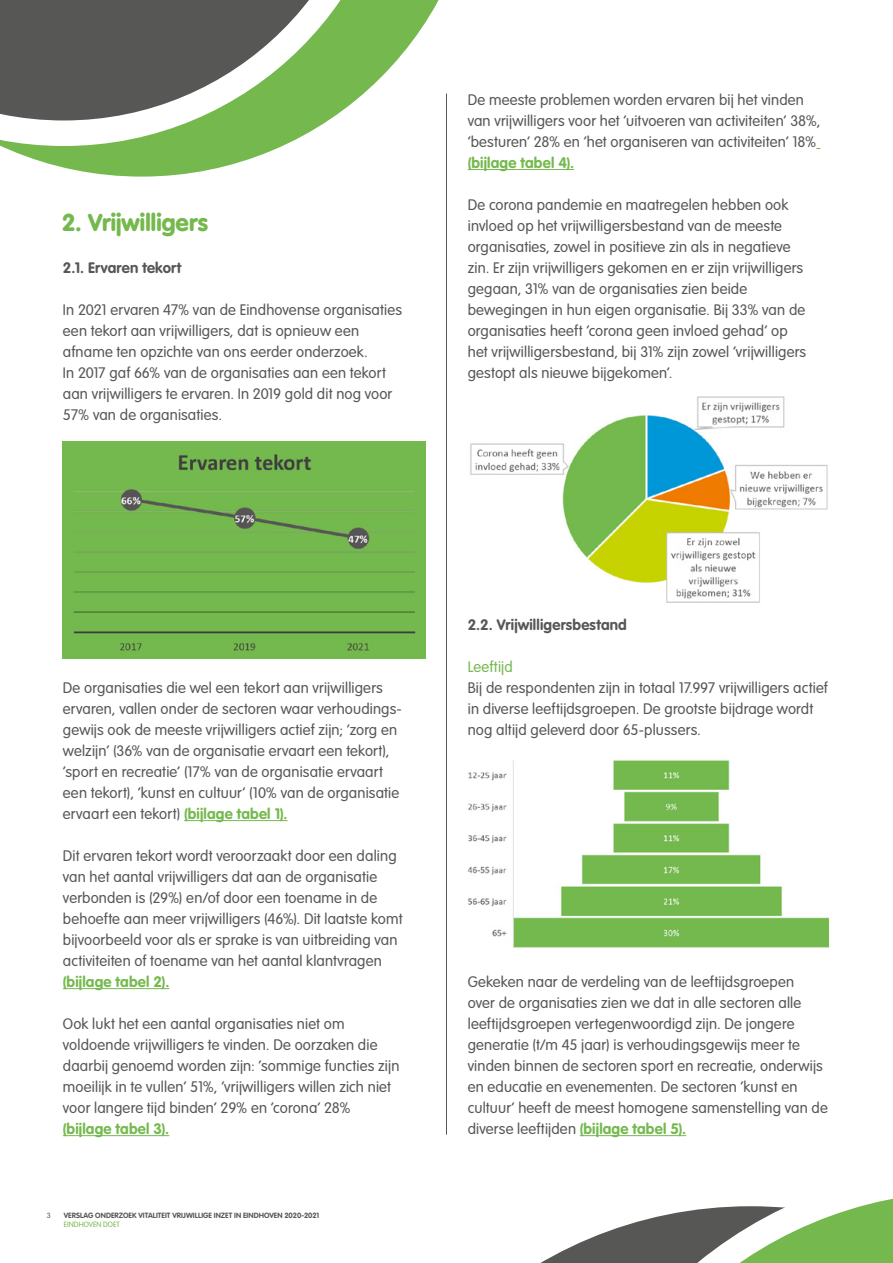
<style>
.page{position:relative;width:893px;height:1263px;background:#fff}
.page>*{position:absolute;margin:0;border:0;box-sizing:border-box;transform-origin:0 0}
.t1{font:900 24px "VAG Rounded";letter-spacing:.005em;color:#75b94e}
.t2{font:300 15px/21px "VAG Rounded";letter-spacing:.01em;color:#575756}
.t3{font:700 15px "VAG Rounded";letter-spacing:.015em;color:#75b94e}
.t4{font:700 15px "VAG Rounded";letter-spacing:.015em;color:#575756}
.t5{font:300 15px "VAG Rounded";letter-spacing:.01em;color:#75b94e}
.t6{font:700 7.5px "VAG Rounded";letter-spacing:.005em;color:#575756}
.t7{font:300 7.5px "VAG Rounded";letter-spacing:.015em;color:#75b94e}
.t8{font:300 7.5px "VAG Rounded";color:#575756}
.s1{font-weight:700;color:#75b94e}
</style>
<div class="page">
<svg style="left:1px;top:0;width:467px;height:177px"></svg>
<svg style="left:0;top:0;width:398px;height:146px"></svg>
<hr style="left:446px;top:94px;width:1px;height:1040px;background:#575756">
<hr style="left:184px;top:820px;width:104px;height:1px;background:#75b94e">
<hr style="left:63px;top:988px;width:106px;height:1px;background:#75b94e">
<hr style="left:63px;top:1135px;width:106px;height:1px;background:#75b94e">
<img style="left:63px;top:441px;width:362px;height:217px">
<img style="left:470px;top:396px;width:358px;height:207px">
<hr style="left:468px;top:169px;width:106px;height:1px;background:#75b94e">
<hr style="left:580px;top:1135px;width:106px;height:1px;background:#75b94e">
<img style="left:468px;top:760px;width:362px;height:189px">
<svg style="left:540px;top:1198px;width:353px;height:65px"></svg>
<h1 class="t1" style="left:63px;top:208px;width:147px">2. Vrijwilligers</h1>
<p class="t4" style="left:63px;top:259px;width:120px">2.1. Ervaren tekort</p>
<p class="t2" style="left:63px;top:299px;width:341px">In 2021 ervaren 47% van de Eindhovense organisaties een tekort aan vrijwilligers, dat is opnieuw een afname ten opzichte van ons eerder onderzoek.<br>In 2017 gaf 66% van de organisaties aan een tekort aan vrijwilligers te ervaren. In 2019 gold dit nog voor 57% van de organisaties.</p>
<p class="t2" style="left:468px;top:89px;width:354px">De meeste problemen worden ervaren bij het vinden van vrijwilligers voor het ‘uitvoeren van activiteiten’ 38%, ‘besturen’ 28% en ‘het organiseren van activiteiten’ 18%</p>
<p class="t3" style="left:468px;top:154px;width:108px">(bijlage tabel 4).</p>
<p class="t2" style="left:468px;top:194px;width:340px">De corona pandemie en maatregelen hebben ook invloed op het vrijwilligersbestand van de meeste organisaties, zowel in positieve zin als in negatieve zin. Er zijn vrijwilligers gekomen en er zijn vrijwilligers gegaan, 31% van de organisaties zien beide bewegingen in hun eigen organisatie. Bij 33% van de organisaties heeft ‘corona geen invloed gehad’ op het vrijwilligersbestand, bij 31% zijn zowel ‘vrijwilligers gestopt als nieuwe bijgekomen’.</p>
<p class="t2" style="left:63px;top:677px;width:339px">De organisaties die wel een tekort aan vrijwilligers ervaren, vallen onder de sectoren waar verhoudings&shy;gewijs ook de meeste vrijwilligers actief zijn; ‘zorg en welzijn’ (36% van de organisatie ervaart een tekort), ‘sport en recreatie’ (17% van de organisatie ervaart een tekort), ‘kunst en cultuur’ (10% van de organisatie ervaart een tekort) <span class="s1">(bijlage tabel 1).</span></p>
<p class="t2" style="left:63px;top:845px;width:341px">Dit ervaren tekort wordt veroorzaakt door een daling van het aantal vrijwilligers dat aan de organisatie verbonden is (29%) en/of door een toename in de behoefte aan meer vrijwilligers (46%). Dit laatste komt bijvoorbeeld voor als er sprake is van uitbreiding van activiteiten of toename van het aantal klantvragen</p>
<p class="t3" style="left:63px;top:973px;width:108px">(bijlage tabel 2).</p>
<p class="t2" style="left:63px;top:1013px;width:338px">Ook lukt het een aantal organisaties niet om voldoende vrijwilligers te vinden. De oorzaken die daarbij genoemd worden zijn: ‘sommige functies zijn moeilijk in te vullen’ 51%, ‘vrijwilligers willen zich niet voor langere tijd binden’ 29% en ‘corona’ 28%</p>
<p class="t3" style="left:63px;top:1120px;width:108px">(bijlage tabel 3).</p>
<p class="t8" style="left:47px;top:1211px;width:6px">3</p>
<p class="t6" style="left:64px;top:1211px;width:257px">VERSLAG ONDERZOEK VITALITEIT VRIJWILLIGE INZET IN EINDHOVEN 2020-2021</p>
<p class="t7" style="left:64px;top:1220px;width:58px">EINDHOVEN DOET</p>
<p class="t4" style="left:468px;top:616px;width:161px">2.2. Vrijwilligersbestand</p>
<p class="t5" style="left:468px;top:658px;width:47px">Leeftijd</p>
<p class="t2" style="left:468px;top:677px;width:361px">Bij de respondenten zijn in totaal 17.997 vrijwilligers actief in diverse leeftijdsgroepen. De grootste bijdrage wordt nog altijd geleverd door 65-plussers.</p>
<p class="t2" style="left:468px;top:971px;width:362px">Gekeken naar de verdeling van de leeftijdsgroepen<br>over de organisaties zien we dat in alle sectoren alle leeftijdsgroepen vertegenwoordigd zijn. De jongere generatie (t/m 45 jaar) is verhoudingsgewijs meer te vinden binnen de sectoren sport en recreatie, onderwijs en educatie en evenementen. De sectoren ‘kunst en cultuur’ heeft de meest homogene samenstelling van de diverse leeftijden <span class="s1">(bijlage tabel 5).</span></p>
</div>
